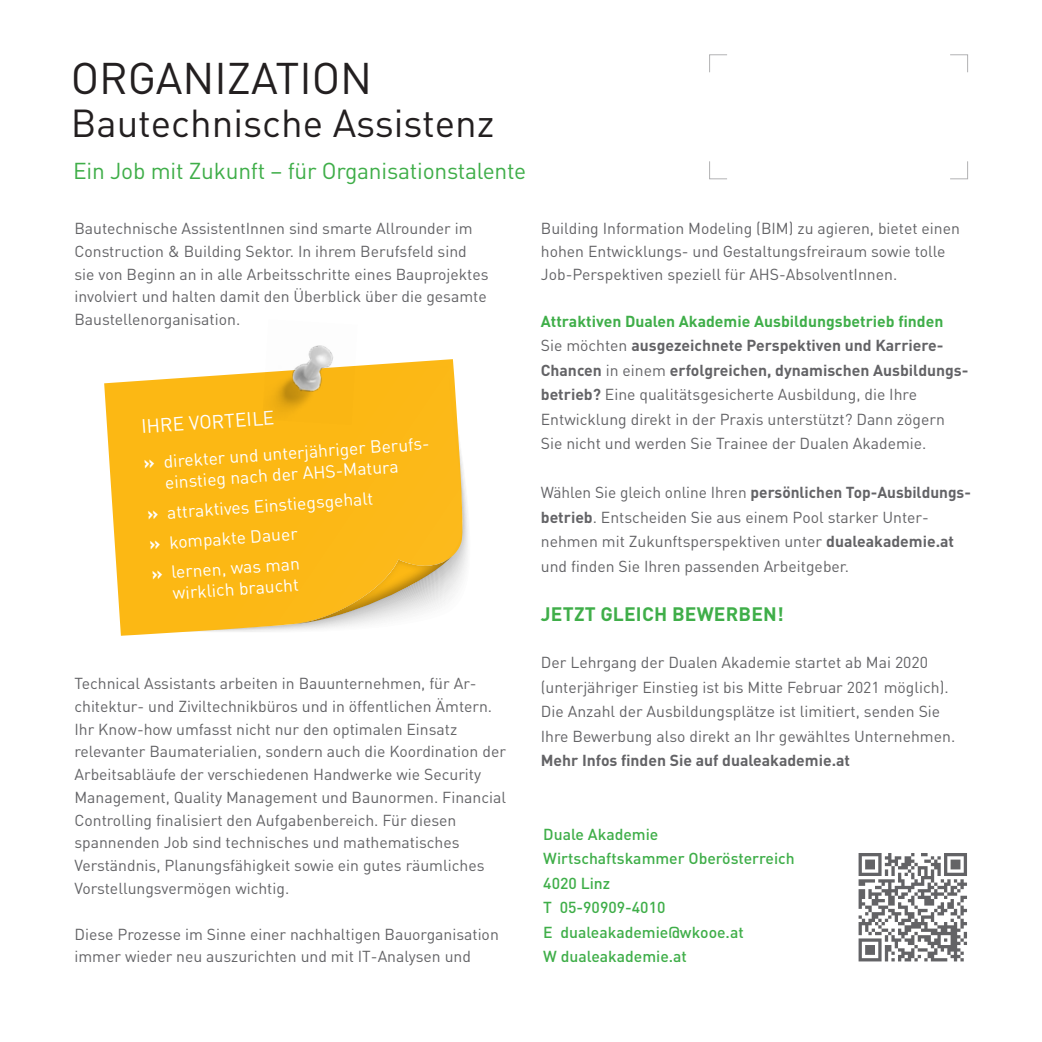
<style>
.page{position:relative;width:1042px;height:1042px;background:#fff}
.page>*{position:absolute;margin:0;border:0;box-sizing:border-box;transform-origin:0 0}
.t1{font:43.75px "DIN Pro";color:#231f20}
.t2{font:38.5px "DIN Pro";color:#231f20}
.t3{font:22.75px "DIN Pro";letter-spacing:-.01em;color:#3fae49}
._04_Untertitel_Innen{font:700 19.25px "DIN Pro";letter-spacing:.01em;color:#3fae49}
._04_Untertitel_Innen-2{font:19.25px "DIN Pro";color:#fff}
._04_Untertitel_Innen-3{font:17.5px/21px "DIN Pro";color:#fff}
._04_Untertitel_Innen-4{font:15.75px/22.8px "DIN Pro";color:#636366}
._04_Untertitel_Innen-5{font:500 15.75px "DIN Pro";color:#3fae49}
._04_Untertitel_Innen-6{font:700 15.75px "DIN Pro";color:#3fae49}
.s1{font-weight:700}
</style>
<div class="page">
<svg style="left:709px;top:54px;width:259px;height:125px"></svg>
<svg style="left:104px;top:359px;width:362px;height:277px;background:#fbbf2f"></svg>
<svg style="left:292px;top:544px;width:161px;height:90px"></svg>
<img style="left:262px;top:345px;width:95px;height:80px">
<svg style="left:858px;top:853px;width:109px;height:108px"></svg>
<p class="t1" style="left:71px;top:48px;width:303px">ORGANIZATION</p>
<p class="t2" style="left:71px;top:97px;width:425px">Bautechnische Assistenz</p>
<p class="t3" style="left:73px;top:155px;width:455px">Ein Job mit Zukunft – für Organisationstalente</p>
<p class="_04_Untertitel_Innen-4" style="left:74px;top:216px;width:415px">Bautechnische AssistentInnen sind smarte Allrounder im Construction &amp; Building Sektor. In ihrem Berufsfeld sind sie von Beginn an in alle Arbeitsschritte eines Bauprojektes involviert und halten damit den Überblick über die gesamte Baustellenorganisation.</p>
<p class="_04_Untertitel_Innen-2" style="left:140px;top:413px;width:135px;rotate:-4deg">IHRE VORTEILE</p>
<p class="_04_Untertitel_Innen-3" style="left:163px;top:450px;width:269px;text-indent:-20px;rotate:-4deg"><span class="s1">»</span> direkter und unterjähriger Berufs&shy;einstieg nach der AHS-Matura</p>
<p class="_04_Untertitel_Innen-3" style="left:147px;top:502px;width:228px;rotate:-4deg"><span class="s1">»</span> attraktives Einstiegsgehalt</p>
<p class="_04_Untertitel_Innen-3" style="left:149px;top:532px;width:150px;rotate:-4deg"><span class="s1">»</span> kompakte Dauer</p>
<p class="_04_Untertitel_Innen-3" style="left:151px;top:562px;width:150px;text-align:right;rotate:-4deg"><span class="s1">»</span> lernen, was man wirklich braucht</p>
<p class="_04_Untertitel_Innen-4" style="left:74px;top:671px;width:433px">Technical Assistants arbeiten in Bauunternehmen, für Ar&shy;chitektur- und Ziviltechnikbüros und in öffentlichen Ämtern.<br>Ihr Know-how umfasst nicht nur den optimalen Einsatz relevanter Baumaterialien, sondern auch die Koordination der Arbeitsabläufe der verschiedenen Handwerke wie Security Management, Quality Management und Baunormen. Financial Controlling finalisiert den Aufgabenbereich. Für diesen spannenden Job sind technisches und mathematisches Verständnis, Planungsfähigkeit sowie ein gutes räumliches Vorstellungsvermögen wichtig.</p>
<p class="_04_Untertitel_Innen-4" style="left:74px;top:922px;width:426px">Diese Prozesse im Sinne einer nachhaltigen Bauorganisation immer wieder neu auszurichten und mit IT-Analysen und</p>
<p class="_04_Untertitel_Innen-4" style="left:541px;top:216px;width:420px">Building Information Modeling (BIM) zu agieren, bietet einen hohen Entwicklungs- und Gestaltungsfreiraum sowie tolle<br>Job-Perspektiven speziell für AHS-AbsolventInnen.</p>
<p class="_04_Untertitel_Innen-6" style="left:541px;top:310px;width:404px">Attraktiven Dualen Akademie Ausbildungsbetrieb finden</p>
<p class="_04_Untertitel_Innen-4" style="left:541px;top:333px;width:427px;line-height:24.5px">Sie möchten <span class="s1">ausgezeichnete Perspektiven und Karriere-Chancen</span> in einem <span class="s1">erfolgreichen, dynamischen Ausbildungs&shy;betrieb?</span> Eine qualitätsgesicherte Ausbildung, die Ihre Entwicklung direkt in der Praxis unterstützt? Dann zögern Sie nicht und werden Sie Trainee der Dualen Akademie.</p>
<p class="_04_Untertitel_Innen-4" style="left:541px;top:480px;width:430px;line-height:24.5px">Wählen Sie gleich online Ihren <span class="s1">persönlichen Top-Ausbildungs&shy;betrieb</span>. Entscheiden Sie aus einem Pool starker Unter&shy;nehmen mit Zukunftsperspektiven unter <span class="s1">dualeakademie.at </span>und finden Sie Ihren passenden Arbeitgeber.</p>
<p class="_04_Untertitel_Innen" style="left:541px;top:601px;width:244px">JETZT GLEICH BEWERBEN!</p>
<p class="_04_Untertitel_Innen-4" style="left:541px;top:649px;width:416px;line-height:24.5px">Der Lehrgang der Dualen Akademie startet ab Mai 2020 (unterjähriger Einstieg ist bis Mitte Februar 2021 möglich).<br>Die Anzahl der Ausbildungsplätze ist limitiert, senden Sie Ihre Bewerbung also direkt an Ihr gewähltes Unternehmen.<br><span class="s1">Mehr Infos finden Sie auf dualeakademie.at</span></p>
<p class="_04_Untertitel_Innen-5" style="left:543px;top:823px;width:117px">Duale Akademie</p>
<p class="_04_Untertitel_Innen-5" style="left:543px;top:848px;width:253px">Wirtschaftskammer Oberösterreich</p>
<p class="_04_Untertitel_Innen-5" style="left:543px;top:872px;width:68px">4020 Linz</p>
<p class="_04_Untertitel_Innen-5" style="left:543px;top:897px;width:124px">T 05-90909-4010</p>
<p class="_04_Untertitel_Innen-5" style="left:543px;top:921px;width:202px">E dualeakademie@wkooe.at</p>
<p class="_04_Untertitel_Innen-5" style="left:543px;top:946px;width:145px">W dualeakademie.at</p>
</div>
